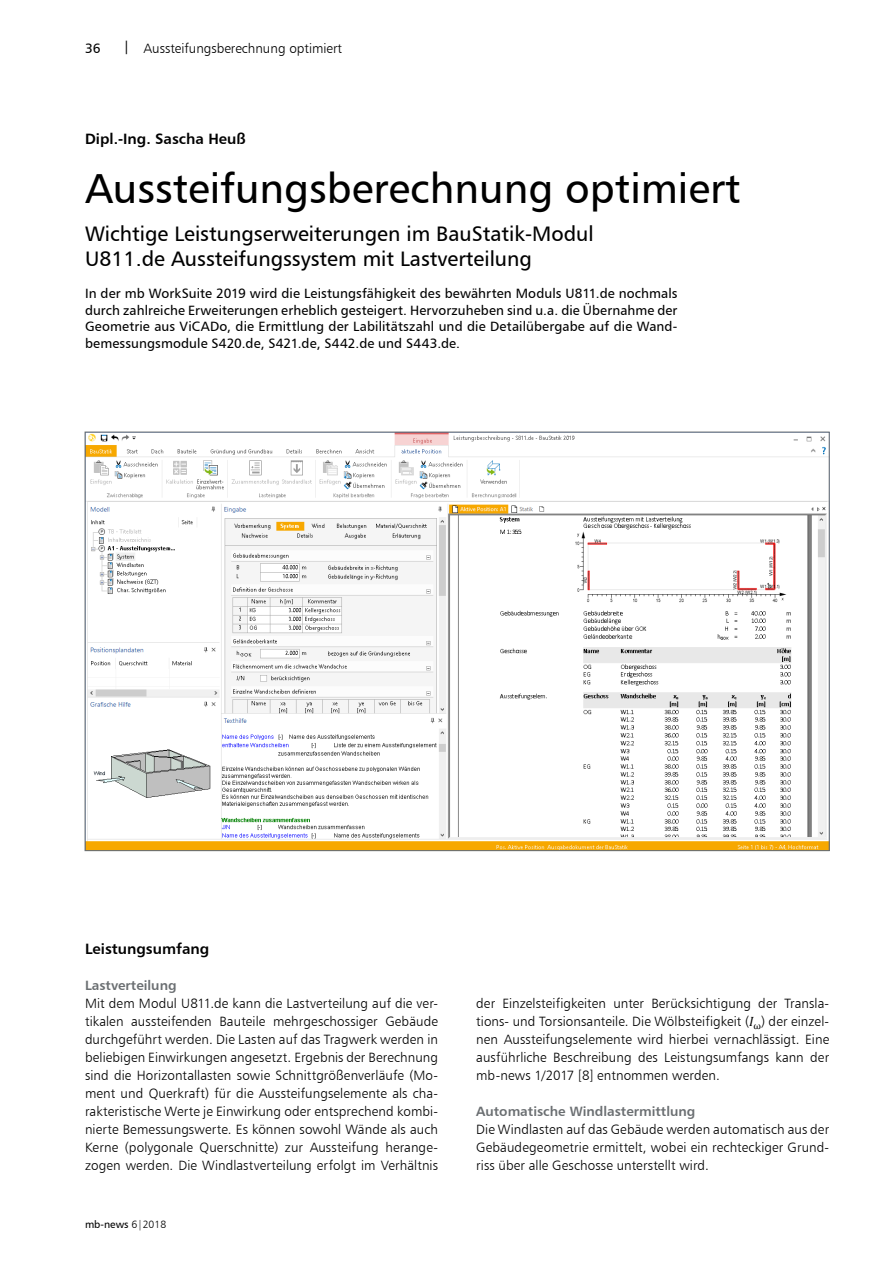
<style>
.page{position:relative;width:893px;height:1263px;background:#fff}
.page>*{position:absolute;margin:0;border:0;box-sizing:border-box;transform-origin:0 0}
.t1{font:42px "Humanist 777 BT Roman B";color:#000}
.t2{font:21px/25.2px "Humanist 777 BT Roman B";color:#000}
.t3{font:15px "Humanist 777 BT Bold B";color:#000}
.t4{font:13.5px/18px "Humanist 777 BT Light B";letter-spacing:.005em;color:#000;text-align:justify}
.t5{font:13.5px/16.5px "Humanist 777 BT Roman B";letter-spacing:.005em;color:#000;text-align:justify}
.t6{font:13.5px "Humanist 777 BT Bold B";color:#6b6f72}
.t7{font:10.5px "Humanist 777 BT Roman B";color:#000}
.s1{font-family:"Humanist 777 BT Roman B"}
.s2{font-family:"Cambria";font-style:italic}
.s3{font-family:"Humanist 777 BT Light B"}
</style>
<div class="page">
<img style="left:87px;top:434px;width:740px;height:415px">
<p class="t5" style="left:85px;top:40px;width:17px">36</p>
<p class="t4" style="left:123px;top:39px;width:220px"><span class="s1">|</span> Aussteifungsberechnung optimiert</p>
<p class="t3" style="left:85px;top:129px;width:162px">Dipl.-Ing. Sascha Heuß</p>
<h1 class="t1" style="left:85px;top:162px;width:657px">Aussteifungsberechnung optimiert</h1>
<h2 class="t2" style="left:85px;top:221px;width:510px">Wichtige Leistungserweiterungen im BauStatik-Modul<br>U811.de Aussteifungssystem mit Lastverteilung</h2>
<p class="t5" style="left:85px;top:285px;width:594px">In der mb WorkSuite 2019 wird die Leistungsfähigkeit des bewährten Moduls U811.de nochmals durch zahlreiche Erweiterungen erheblich gesteigert. Hervorzuheben sind u.a. die Übernahme der Geometrie aus ViCADo, die Ermittlung der Labilitätszahl und die Detailübergabe auf die Wand&shy;bemessungsmodule S420.de, S421.de, S442.de und S443.de.</p>
<p class="t3" style="left:85px;top:939px;width:126px">Leistungsumfang</p>
<p class="t6" style="left:85px;top:977px;width:93px">Lastverteilung</p>
<p class="t4" style="left:85px;top:994px;width:354px">Mit dem Modul U811.de kann die Lastverteilung auf die ver&shy;tikalen aussteifenden Bauteile mehrgeschossiger Gebäude durchgeführt werden. Die Lasten auf das Tragwerk werden in beliebigen Einwirkungen angesetzt. Ergebnis der Berechnung sind die Horizontallasten sowie Schnittgrößenverläufe (Mo&shy;ment und Querkraft) für die Aussteifungselemente als cha&shy;rakteristische Werte je Einwirkung oder entsprechend kombi&shy;nierte Bemessungswerte. Es können sowohl Wände als auch Kerne (polygonale Querschnitte) zur Aussteifung herange&shy;zogen werden. Die Windlastverteilung erfolgt im Verhältnis</p>
<p class="t4" style="left:476px;top:994px;width:354px">der Einzelsteifigkeiten unter Berücksichtigung der Transla&shy;tions- und Torsionsanteile. Die Wölbsteifigkeit (<span class="s2">I</span><sub>ω</sub>) der einzel&shy;nen Aussteifungselemente wird hierbei vernachlässigt. Eine ausführliche Beschreibung des Leistungsumfangs kann der mb-news 1/2017 [8] entnommen werden.</p>
<p class="t6" style="left:476px;top:1103px;width:221px">Automatische Windlastermittlung</p>
<p class="t4" style="left:476px;top:1120px;width:354px">Die Windlasten auf das Gebäude werden automatisch aus der Gebäudegeometrie ermittelt, wobei ein rechteckiger Grund&shy;riss über alle Geschosse unterstellt wird.</p>
<p class="t7" style="left:85px;top:1218px;width:83px">mb-news <span class="s3">6|2018</span></p>
</div>
